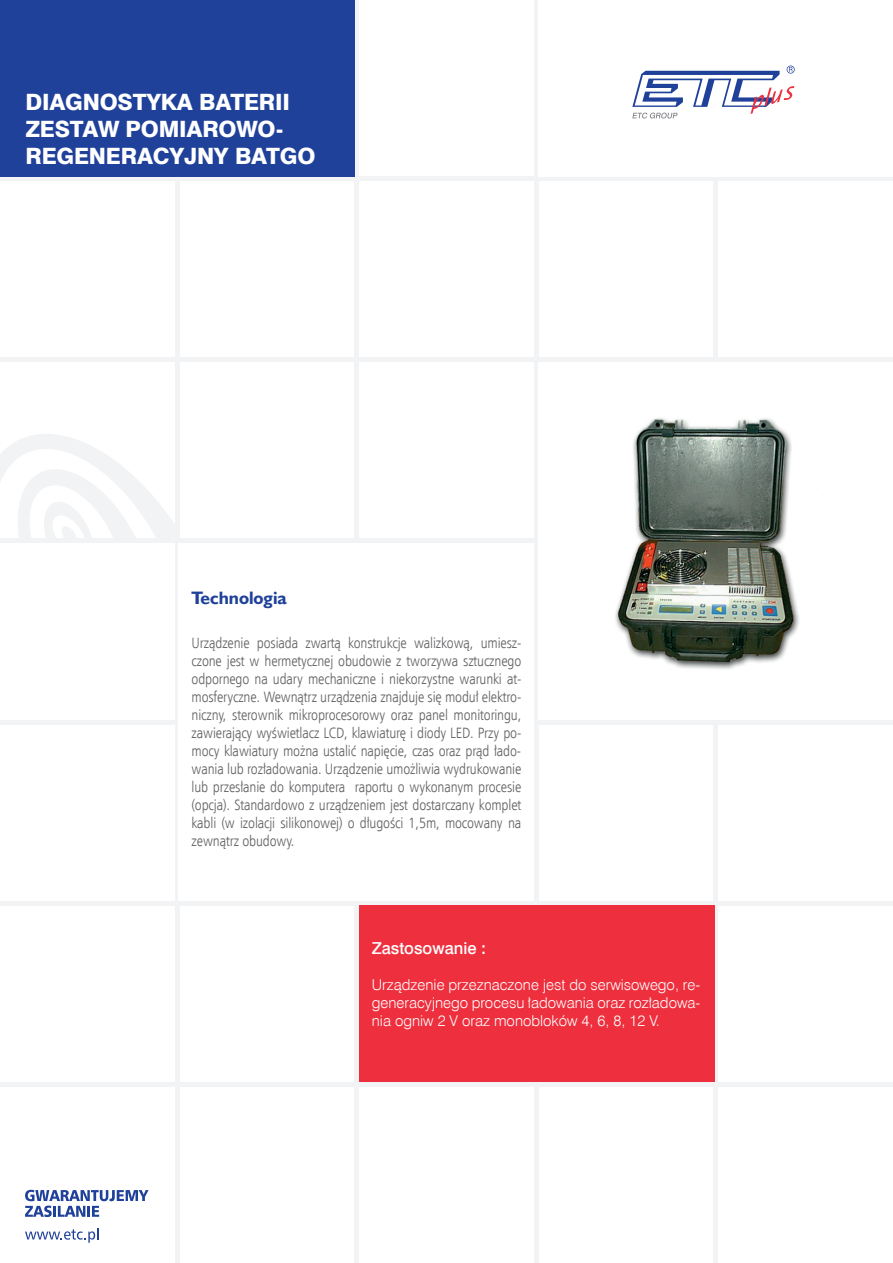
<style>
.page{position:relative;width:893px;height:1263px;background:#fff}
.page>*{position:absolute;margin:0;border:0;box-sizing:border-box;transform-origin:0 0}
.t1{font:22.5px/27px "Swis 721 Hv EU";letter-spacing:-.01em;color:#fff}
.t2{font:700 18px "Humanst 521 EU";color:#20419a}
.t3{font:16.5px "Swis 721 Md EU";color:#fff}
.t4{font:15px/18px "Humnst 777 Lt Cn EU";letter-spacing:-.01em;color:#636366;text-align:justify}
.t5{font:15px/18px "Swis 721 Lt EU";color:#fff;text-align:justify}
</style>
<div class="page">
<hr style="left:175px;top:0;width:4px;height:1263px;background:#f2f3f4">
<hr style="left:355px;top:0;width:4px;height:1263px;background:#f2f3f4">
<hr style="left:534px;top:0;width:4px;height:1263px;background:#f2f3f4">
<div style="left:713px;top:0;width:5px;height:1263px;background:#f2f3f4"></div>
<hr style="left:0;top:177px;width:893px;height:4px;background:#f2f3f4">
<hr style="left:0;top:358px;width:893px;height:4px;background:#f2f3f4">
<hr style="left:0;top:539px;width:893px;height:4px;background:#f2f3f4">
<hr style="left:0;top:720px;width:893px;height:4px;background:#f2f3f4">
<hr style="left:0;top:901px;width:893px;height:4px;background:#f2f3f4">
<hr style="left:0;top:1082px;width:893px;height:4px;background:#f2f3f4">
<div style="left:0;top:0;width:355px;height:177px;background:#20419a"></div>
<div style="left:538px;top:0;width:355px;height:177px;background:#fff"></div>
<svg style="left:632px;top:66px;width:163px;height:52px"></svg>
<svg style="left:25px;top:1190px;width:124px;height:27px"></svg>
<svg style="left:25px;top:1228px;width:73px;height:15px"></svg>
<div style="left:538px;top:362px;width:355px;height:358px;background:#fff"></div>
<img style="left:615px;top:418px;width:184px;height:252px">
<div style="left:179px;top:543px;width:355px;height:358px;background:#fff"></div>
<div style="left:359px;top:905px;width:355px;height:177px;background:#ee2f3e"></div>
<svg style="left:0;top:434px;width:175px;height:105px"></svg>
<h1 class="t1" style="left:26px;top:89px;width:266px">DIAGNOSTYKA BATERII<br>ZESTAW POMIAROWO-<br>REGENERACYJNY BATG</h1>
<h1 class="t1" style="left:297px;top:143px;width:20px">O</h1>
<p class="t2" style="left:192px;top:587px;width:97px">Technologia</p>
<p class="t4" style="left:192px;top:634px;width:331px">Urządzenie posiada zwartą konstrukcje walizkową, umiesz&shy;czone jest w hermetycznej obudowie z tworzywa sztucznego odpornego na udary mechaniczne i niekorzystne warunki at&shy;mosferyczne. Wewnątrz urządzenia znajduje się moduł elektro&shy;niczny, sterownik mikroprocesorowy oraz panel monitoringu, zawierający wyświetlacz LCD, klawiaturę i diody LED. Przy po&shy;mocy klawiatury można ustalić napięcie, czas oraz prąd łado&shy;wania lub rozładowania. Urządzenie umożliwia wydrukowanie lub przesłanie do komputera raportu o wykonanym procesie (opcja). Standardowo z urządzeniem jest dostarczany komplet kabli (w izolacji silikonowej) o długości 1,5m, mocowany na zewnątrz obudowy.</p>
<p class="t3" style="left:372px;top:938px;width:116px">Zastosowanie :</p>
<p class="t5" style="left:372px;top:976px;width:330px">Urządzenie przeznaczone jest do serwisowego, re&shy;generacyjnego procesu ładowania oraz rozładowa&shy;nia ogniw 2 V oraz monobloków 4, 6, 8, 12 V.</p>
</div>
